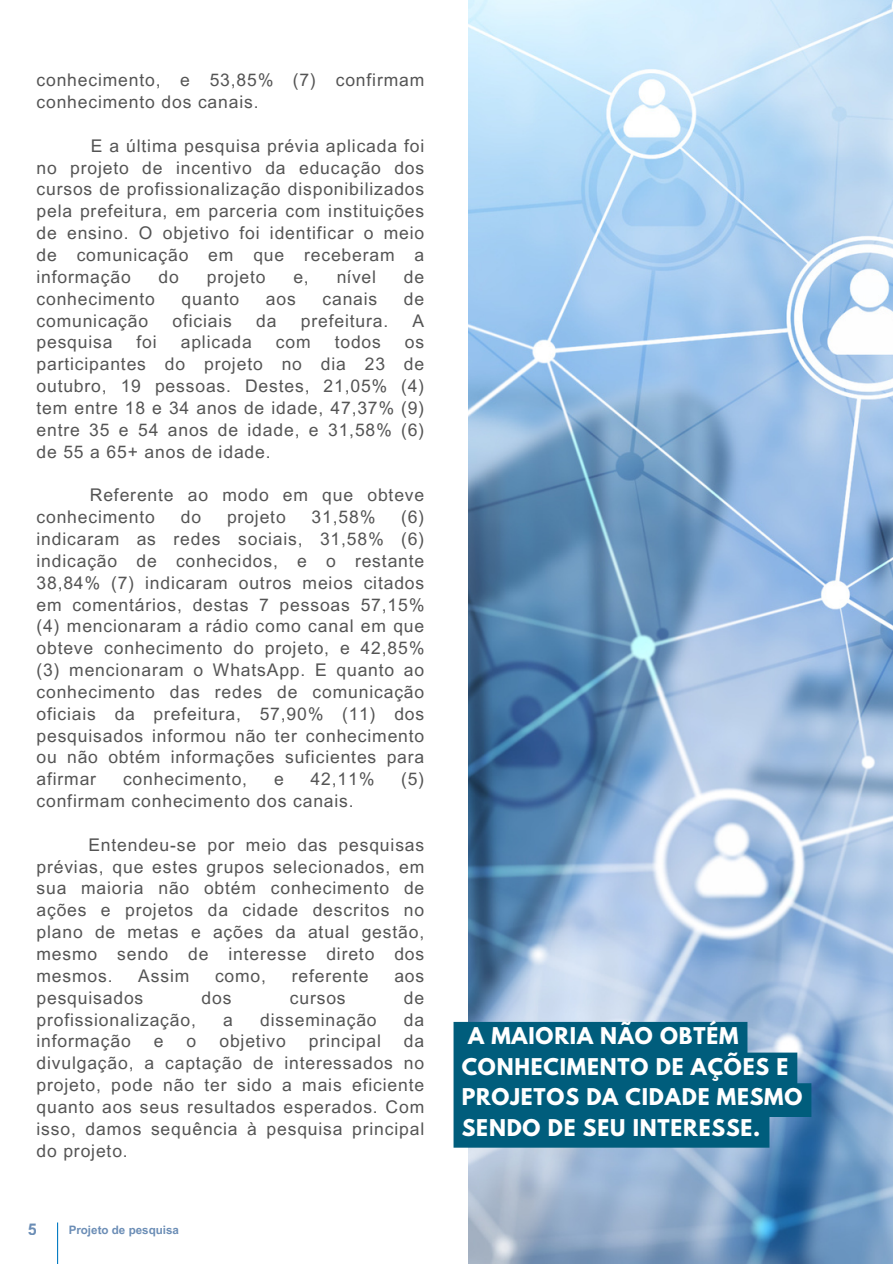
<style>
.page{position:relative;width:893px;height:1264px;background:#fff}
.page>*{position:absolute;margin:0;border:0;box-sizing:border-box;transform-origin:0 0}
.t1{font:700 20.4px/30.6px "League Spartan";letter-spacing:.04em;color:#fff}
.t2{font:17.4px/21.9px "Arial MT Pro";letter-spacing:.05em;color:#545454;text-align:justify}
.t3{font:700 16.2px "Arial MT Pro";color:#2f5f98}
.t4{font:700 11.55px "Arial MT Pro";color:#2f5f98}
</style>
<div class="page">
<img style="left:468px;top:0;width:424px;height:1263px">
<svg style="left:453px;top:1021px;width:358px;height:126px;background:#0d6483"></svg>
<hr style="left:57px;top:1222px;width:1px;height:41px;background:#067cc3">
<h2 class="t2" style="left:36px;top:71px;width:389px">conhecimento, e 53,85% (7) confirmam conhecimento dos canais.</h2>
<h2 class="t2" style="left:36px;top:137px;width:389px;text-indent:54px">E a última pesquisa prévia aplicada foi no projeto de incentivo da educação dos cursos de profissionalização disponibilizados pela prefeitura, em parceria com instituições de ensino. O objetivo foi identificar o meio de comunicação em que receberam a informação</h2>
<h2 class="t2" style="left:159px;top:268px;width:22px">do</h2>
<h2 class="t2" style="left:207px;top:268px;width:60px">projeto</h2>
<h2 class="t2" style="left:293px;top:268px;width:17px">e,</h2>
<h2 class="t2" style="left:336px;top:268px;width:41px">nível</h2>
<h2 class="t2" style="left:404px;top:268px;width:22px">de</h2>
<h2 class="t2" style="left:36px;top:290px;width:120px">conhecimento</h2>
<h2 class="t2" style="left:181px;top:290px;width:59px">quanto</h2>
<h2 class="t2" style="left:266px;top:290px;width:31px">aos</h2>
<h2 class="t2" style="left:322px;top:290px;width:56px">canais</h2>
<h2 class="t2" style="left:404px;top:290px;width:22px">de</h2>
<h2 class="t2" style="left:36px;top:312px;width:113px">comunicação</h2>
<h2 class="t2" style="left:172px;top:312px;width:61px">oficiais</h2>
<h2 class="t2" style="left:256px;top:312px;width:22px">da</h2>
<h2 class="t2" style="left:301px;top:312px;width:89px">prefeitura.</h2>
<h2 class="t2" style="left:412px;top:312px;width:13px">A</h2>
<h2 class="t2" style="left:36px;top:333px;width:78px">pesquisa</h2>
<h2 class="t2" style="left:136px;top:333px;width:22px">foi</h2>
<h2 class="t2" style="left:181px;top:333px;width:73px">aplicada</h2>
<h2 class="t2" style="left:276px;top:333px;width:36px">com</h2>
<h2 class="t2" style="left:335px;top:333px;width:48px">todos</h2>
<h2 class="t2" style="left:36px;top:333px;width:389px;text-indent:368px">os participantes do projeto no dia 23 de outubro, 19 pessoas. Destes, 21,05% (4) tem entre 18 e 34 anos de idade, 47,37% (9) entre 35 e 54 anos de idade, e 31,58% (6) de 55 a 65+ anos de idade.</h2>
<h2 class="t2" style="left:36px;top:486px;width:389px;text-indent:53px">Referente ao modo em que obteve conhecimento</h2>
<h2 class="t2" style="left:36px;top:508px;width:389px;text-indent:364px">(6) indicaram as redes sociais, 31,58% (6) indicação de conhecidos, e o restante 38,84% (7) indicaram outros meios citados em comentários, destas 7 pessoas 57,15% (4) mencionaram a rádio como canal em que obteve conhecimento do projeto, e 42,85% (3) mencionaram o WhatsApp. E quanto ao conhecimento das redes de comunicação oficiais da prefeitura, 57,90% (11) dos pesquisados informou não ter conhecimento ou não obtém informações suficientes para afirmar</h2>
<h2 class="t2" style="left:181px;top:508px;width:22px">do</h2>
<h2 class="t2" style="left:227px;top:508px;width:60px">projeto</h2>
<h2 class="t2" style="left:311px;top:508px;width:65px">31,58%</h2>
<h2 class="t2" style="left:123px;top:770px;width:126px">conhecimento,</h2>
<h2 class="t2" style="left:274px;top:770px;width:11px">e</h2>
<h2 class="t2" style="left:310px;top:770px;width:65px">42,11%</h2>
<h2 class="t2" style="left:401px;top:770px;width:25px">(5)</h2>
<h2 class="t2" style="left:36px;top:792px;width:319px">confirmam conhecimento dos canais.</h2>
<p class="t2" style="left:36px;top:835px;width:389px;text-indent:52px">Entendeu-se por meio das pesquisas prévias, que estes grupos selecionados, em sua maioria não obtém conhecimento de ações e projetos da cidade descritos no plano de metas e ações da atual gestão, mesmo sendo de interesse direto dos mesmos.</p>
<p class="t2" style="left:138px;top:966px;width:53px">Assim</p>
<p class="t2" style="left:215px;top:966px;width:53px">como,</p>
<p class="t2" style="left:292px;top:966px;width:78px">referente</p>
<p class="t2" style="left:394px;top:966px;width:31px">aos</p>
<p class="t2" style="left:36px;top:988px;width:108px">pesquisados</p>
<p class="t2" style="left:202px;top:988px;width:31px">dos</p>
<p class="t2" style="left:290px;top:988px;width:57px">cursos</p>
<p class="t2" style="left:404px;top:988px;width:22px">de</p>
<p class="t2" style="left:36px;top:1010px;width:161px">profissionalização,</p>
<p class="t2" style="left:223px;top:1010px;width:11px">a</p>
<p class="t2" style="left:260px;top:1010px;width:118px">disseminação</p>
<p class="t2" style="left:404px;top:1010px;width:22px">da</p>
<p class="t2" style="left:36px;top:1032px;width:96px">informação</p>
<p class="t2" style="left:154px;top:1032px;width:11px">e</p>
<p class="t2" style="left:187px;top:1032px;width:11px">o</p>
<p class="t2" style="left:219px;top:1032px;width:68px">objetivo</p>
<p class="t2" style="left:309px;top:1032px;width:74px">principal</p>
<p class="t2" style="left:36px;top:1032px;width:389px;text-indent:367px">da divulgação, a captação de interessados no projeto, pode não ter sido a mais eficiente quanto aos seus resultados esperados. Com isso, damos sequência à pesquisa principal do projeto.</p>
<p class="t3" style="left:27px;top:1222px;width:11px">5</p>
<p class="t4" style="left:69px;top:1225px;width:112px">Projeto de pesquisa</p>
<p class="t1" style="left:461px;top:1022px;width:342px;text-indent:6px">A MAIORIA NÃO OBTÉM<br>CONHECIMENTO DE AÇÕES E<br>PROJETOS DA CIDADE MESMO<br>SENDO DE SEU INTERESSE.</p>
</div>
